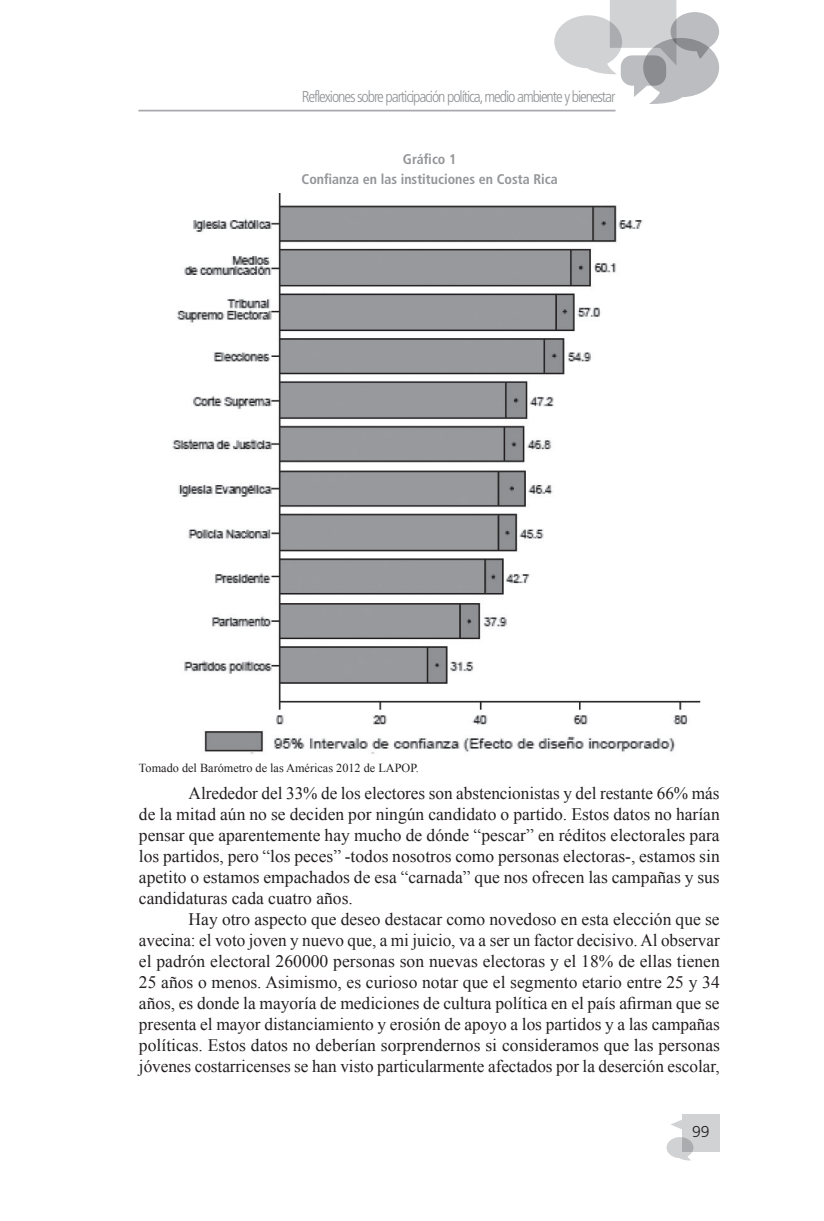
<style>
.page{position:relative;width:824px;height:1221px;background:#fff}
.page>*{position:absolute;margin:0;border:0;box-sizing:border-box;transform-origin:0 0}
.t1{font:17.5px/21px "Times New Roman";color:#231f20;text-align:justify}
.t2{font:300 condensed 15.75px "Frutiger";letter-spacing:-.07em;color:#939598}
.t3{font:300 15.75px "Frutiger";color:#231f20}
.t4{font:700 condensed 14px/19.2px "Frutiger";color:#939598;text-align:center}
.t5{font:12.25px "Times New Roman";color:#231f20}
</style>
<div class="page">
<div style="left:682px;top:1113px;width:37px;height:38px;background:#d1d2d4"></div>
<svg style="left:671px;top:1120px;width:11px;height:9px"></svg>
<svg style="left:666px;top:1137px;width:27px;height:23px"></svg>
<svg style="left:554px;top:0;width:165px;height:104px"></svg>
<hr style="left:138px;top:110px;width:477px;height:1px;background:#a8a9ad">
<img style="left:172px;top:193px;width:529px;height:561px">
<p class="t2" style="left:302px;top:88px;width:315px">Reflexiones sobre participación política, medio ambiente y bienestar</p>
<p class="t4" style="left:301px;top:150px;width:258px">Gráfico 1<br>Confianza en las instituciones en Costa Rica</p>
<p class="t5" style="left:139px;top:759px;width:281px">Tomado del Barómetro de las Américas 2012 de LAPOP.</p>
<p class="t1" style="left:139px;top:782px;width:582px;text-indent:50px">Alrededor del 33% de los electores son abstencionistas y del restante 66% más de la mitad aún no se deciden por ningún candidato o partido. Estos datos no harían pensar que aparentemente hay mucho de dónde “pescar” en réditos electorales para los partidos, pero “los peces” -todos nosotros como personas electoras-, estamos sin apetito o estamos empachados de esa “carnada” que nos ofrecen las campañas y sus candidaturas cada cuatro años.</p>
<p class="t1" style="left:139px;top:908px;width:582px;text-indent:50px">Hay otro aspecto que deseo destacar como novedoso en esta elección que se avecina: el voto joven y nuevo que, a mi juicio, va a ser un factor decisivo. Al observar el padrón electoral 260000 personas son nuevas electoras y el 18% de ellas tienen 25 años o menos. Asimismo, es curioso notar que el segmento etario entre 25 y 34 años, es donde la mayoría de mediciones de cultura política en el país afirman que se presenta el mayor distanciamiento y erosión de apoyo a los partidos y a las campañas políticas. Estos datos no deberían sorprendernos si consideramos que las personas jóvenes costarricenses se han visto particularmente afectados por la deserción escolar,</p>
<p class="t3" style="left:692px;top:1122px;width:19px">99</p>
</div>
